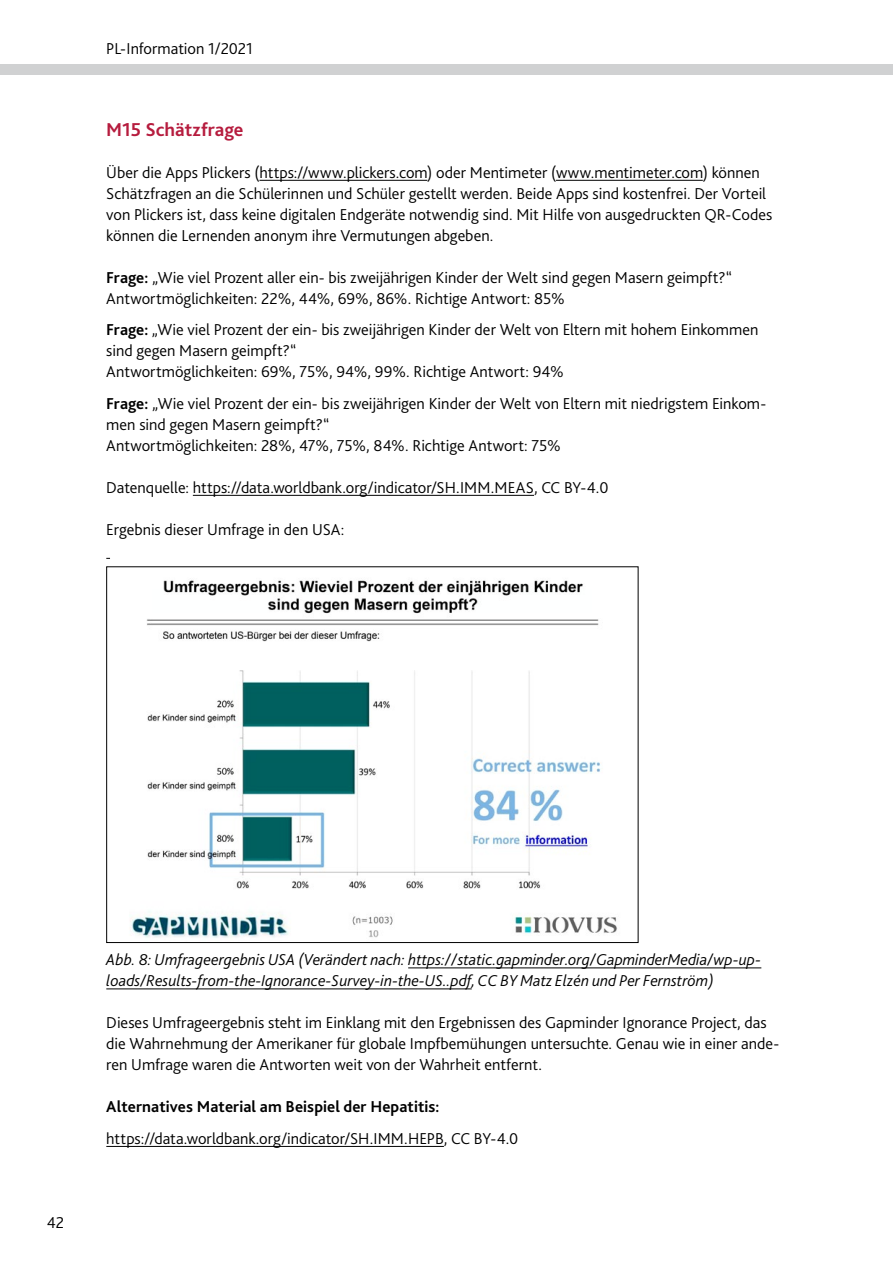
<style>
.page{position:relative;width:893px;height:1263px;background:#fff}
.page>*{position:absolute;margin:0;border:0;box-sizing:border-box;transform-origin:0 0}
.t1{font:700 19.5px "Bliss 2";color:#b61c3e}
.t2{font:300 16.5px/21px "Bliss 2";color:#000}
.t3{font:italic 300 16.5px/21px "Bliss 2";color:#000}
.t4{font:700 16.5px "Bliss 2";letter-spacing:.005em;color:#000}
.s1{font-weight:700}
</style>
<div class="page">
<div style="left:0;top:64px;width:893px;height:10px;background:#d0d1d2"></div>
<hr style="left:259px;top:180px;width:168px;height:1px;background:#000">
<hr style="left:556px;top:180px;width:147px;height:1px;background:#000">
<hr style="left:193px;top:495px;width:341px;height:1px;background:#000">
<hr style="left:408px;top:967px;width:353px;height:1px;background:#000">
<hr style="left:106px;top:988px;width:366px;height:1px;background:#000">
<hr style="left:106px;top:1146px;width:338px;height:1px;background:#000">
<img style="left:130px;top:580px;width:488px;height:358px">
<p class="t2" style="left:106px;top:38px;width:148px">PL-Information 1/2021</p>
<h5 class="t1" style="left:106px;top:117px;width:139px">M15 Schätzfrage</h5>
<p class="t2" style="left:106px;top:161px;width:668px">Über die Apps Plickers (https://www.plickers.com) oder Mentimeter (www.mentimeter.com) können Schätzfragen an die Schülerinnen und Schüler gestellt werden. Beide Apps sind kostenfrei. Der Vorteil von Plickers ist, dass keine digitalen Endgeräte notwendig sind. Mit Hilfe von ausgedruckten QR-Codes können die Lernenden anonym ihre Vermutungen abgeben.</p>
<p class="t2" style="left:106px;top:266px;width:627px"><span class="s1">Frage:</span> „Wie viel Prozent aller ein- bis zweijährigen Kinder der Welt sind gegen Masern geimpft?“</p>
<p class="t2" style="left:106px;top:287px;width:460px">Antwortmöglichkeiten: 22%, 44%, 69%, 86%. Richtige Antwort: 85%</p>
<p class="t2" style="left:106px;top:319px;width:654px"><span class="s1">Frage:</span> „Wie viel Prozent der ein- bis zweijährigen Kinder der Welt von Eltern mit hohem Einkommen sind gegen Masern geimpft?“</p>
<p class="t2" style="left:106px;top:361px;width:459px">Antwortmöglichkeiten: 69%, 75%, 94%, 99%. Richtige Antwort: 94%</p>
<p class="t2" style="left:106px;top:392px;width:661px"><span class="s1">Frage:</span> „Wie viel Prozent der ein- bis zweijährigen Kinder der Welt von Eltern mit niedrigstem Einkom&shy;men sind gegen Masern geimpft?“</p>
<p class="t2" style="left:106px;top:434px;width:456px">Antwortmöglichkeiten: 28%, 47%, 75%, 84%. Richtige Antwort: 75%</p>
<p class="t2" style="left:106px;top:476px;width:504px">Datenquelle: https://data.worldbank.org/indicator/SH.IMM.MEAS, CC BY-4.0</p>
<p class="t2" style="left:106px;top:518px;width:240px">Ergebnis dieser Umfrage in den USA:</p>
<p class="t2" style="left:47px;top:1211px;width:19px">42</p>
<p class="t3" style="left:106px;top:949px;width:657px">Abb. 8: Umfrageergebnis USA (Verändert nach: https://static.gapminder.org/GapminderMedia/wp-up&shy;loads/Results-from-the-Ignorance-Survey-in-the-US..pdf, CC BY Matz Elzén und Per Fernström)</p>
<p class="t2" style="left:106px;top:1012px;width:675px">Dieses Umfrageergebnis steht im Einklang mit den Ergebnissen des Gapminder Ignorance Project, das die Wahrnehmung der Amerikaner für globale Impfbemühungen untersuchte. Genau wie in einer ande&shy;ren Umfrage waren die Antworten weit von der Wahrheit entfernt.</p>
<p class="t4" style="left:106px;top:1097px;width:335px">Alternatives Material am Beispiel der Hepatitis:</p>
<p class="t2" style="left:106px;top:1127px;width:414px">https://data.worldbank.org/indicator/SH.IMM.HEPB, CC BY-4.0</p>
</div>
